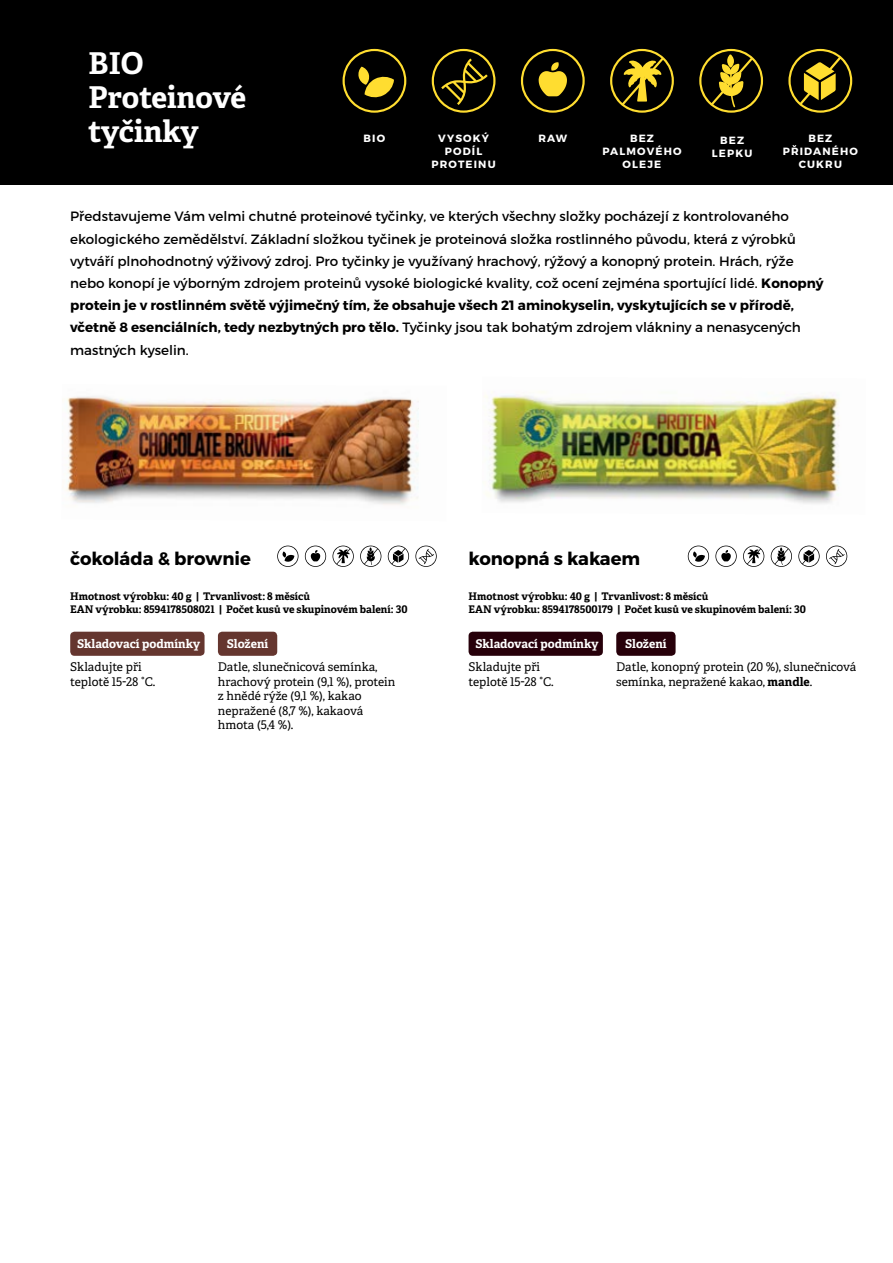
<style>
.page{position:relative;width:893px;height:1263px;background:#fff}
.page>*{position:absolute;margin:0;border:0;box-sizing:border-box;transform-origin:0 0}
.t1{font:700 30px/33.6px "Adelle";color:#fff}
.t2{font:700 18px "Montserrat";color:#000}
.t3{font:13.5px/22.2px "Montserrat";color:#000}
.t4{font:12px/14.4px "Adelle";color:#000}
.t5{font:700 12px "Adelle";color:#fff}
.t6{font:700 10.5px/12.8px "Adelle";color:#000}
.t7{font:700 10.5px/12.6px "Montserrat";letter-spacing:.11em;color:#fff;text-align:center}
.s1{font-weight:700}
</style>
<div class="page">
<div style="left:0;top:0;width:893px;height:184px;background:#000"></div>
<img style="left:66px;top:396px;width:353px;height:109px">
<img style="left:484px;top:391px;width:356px;height:113px">
<div style="left:70px;top:632px;width:135px;height:24px;background:#65362f;border-radius:4px"></div>
<div style="left:469px;top:632px;width:134px;height:24px;background:#27000a;border-radius:4px"></div>
<div style="left:218px;top:632px;width:59px;height:24px;background:#65362f;border-radius:4px"></div>
<div style="left:616px;top:632px;width:60px;height:24px;background:#27000a;border-radius:4px"></div>
<svg style="left:521px;top:49px;width:64px;height:64px"></svg>
<svg style="left:610px;top:49px;width:64px;height:64px"></svg>
<svg style="left:699px;top:49px;width:64px;height:64px"></svg>
<svg style="left:788px;top:49px;width:64px;height:64px"></svg>
<svg style="left:432px;top:49px;width:63px;height:64px"></svg>
<svg style="left:343px;top:49px;width:63px;height:64px"></svg>
<svg style="left:305px;top:546px;width:21px;height:21px"></svg>
<svg style="left:332px;top:546px;width:22px;height:21px"></svg>
<svg style="left:360px;top:546px;width:21px;height:21px"></svg>
<svg style="left:388px;top:546px;width:21px;height:21px"></svg>
<svg style="left:415px;top:546px;width:22px;height:21px"></svg>
<svg style="left:277px;top:546px;width:21px;height:21px"></svg>
<svg style="left:715px;top:546px;width:22px;height:21px"></svg>
<svg style="left:743px;top:546px;width:21px;height:21px"></svg>
<svg style="left:771px;top:546px;width:21px;height:21px"></svg>
<svg style="left:798px;top:546px;width:22px;height:21px"></svg>
<svg style="left:826px;top:546px;width:21px;height:21px"></svg>
<svg style="left:688px;top:546px;width:21px;height:21px"></svg>
<h1 class="t1" style="left:88px;top:46px;width:159px">BIO<br>Proteinové tyčinky</h1>
<p class="t7" style="left:432px;top:133px;width:66px">VYSOKÝ<br>PODÍL<br>PROTEINU</p>
<p class="t7" style="left:364px;top:133px;width:23px">BIO</p>
<p class="t7" style="left:538px;top:133px;width:30px">RAW</p>
<p class="t7" style="left:602px;top:133px;width:81px">bez<br>PALMOVÉHO<br>OLEJE</p>
<p class="t7" style="left:808px;top:133px;width:25px">bez</p>
<p class="t7" style="left:712px;top:134px;width:42px">bez<br>LEPKU</p>
<p class="t7" style="left:783px;top:145px;width:10px">pridaného</p>
<p class="t7" style="left:799px;top:158px;width:18px">cukru</p>
<p class="t3" style="left:70px;top:205px;width:755px">Představujeme Vám velmi chutné proteinové tyčinky, ve kterých všechny složky pocházejí z kontrolovaného ekologického zemědělství. Základní složkou tyčinek je proteinová složka rostlinného původu, která z výrobků vytváří plnohodnotný výživový zdroj. Pro tyčinky je využívaný hrachový, rýžový a konopný protein. Hrách, rýže nebo konopí je výborným zdrojem proteinů vysoké biologické kvality, což ocení zejména sportující lidé. <span class="s1">Konopný protein je v rostlinném světě výjimečný tím, že obsahuje všech 21 aminokyselin, vyskytujících se v přírodě, včetně 8 esenciálních, tedy nezbytných pro tělo.</span> Tyčinky jsou tak bohatým zdrojem vlákniny a nenasycených mastných kyselin.</p>
<h2 class="t2" style="left:70px;top:548px;width:182px">čokoláda &amp; brownie</h2>
<h2 class="t2" style="left:469px;top:548px;width:173px">konopná s kakaem</h2>
<p class="t6" style="left:70px;top:589px;width:339px">Hmotnost výrobku: 40 g | Trvanlivost: 8 měsíců<br>EAN výrobku: 8594178508021 | Počet kusů ve skupinovém balení: 30</p>
<p class="t6" style="left:469px;top:589px;width:339px">Hmotnost výrobku: 40 g | Trvanlivost: 8 měsíců<br>EAN výrobku: 8594178500179 | Počet kusů ve skupinovém balení: 30</p>
<p class="t5" style="left:227px;top:635px;width:43px">Složení</p>
<p class="t5" style="left:625px;top:635px;width:43px">Složení</p>
<p class="t5" style="left:77px;top:635px;width:125px">Skladovací podmínky</p>
<p class="t5" style="left:475px;top:635px;width:125px">Skladovací podmínky</p>
<p class="t4" style="left:218px;top:659px;width:179px">Datle, slunečnicová semínka, hrachový protein (9,1 %), protein z hnědé rýže (9,1 %), kakao nepražené (8,7 %), kakaová hmota (5,4 %).</p>
<p class="t4" style="left:616px;top:659px;width:242px">Datle, konopný protein (20 %), slunečnicová semínka, nepražené kakao, <span class="s1">mandle</span>.</p>
<p class="t4" style="left:70px;top:659px;width:87px">Skladujte při teplotě 15-28 °C.</p>
<p class="t4" style="left:469px;top:659px;width:87px">Skladujte při teplotě 15-28 °C.</p>
</div>
